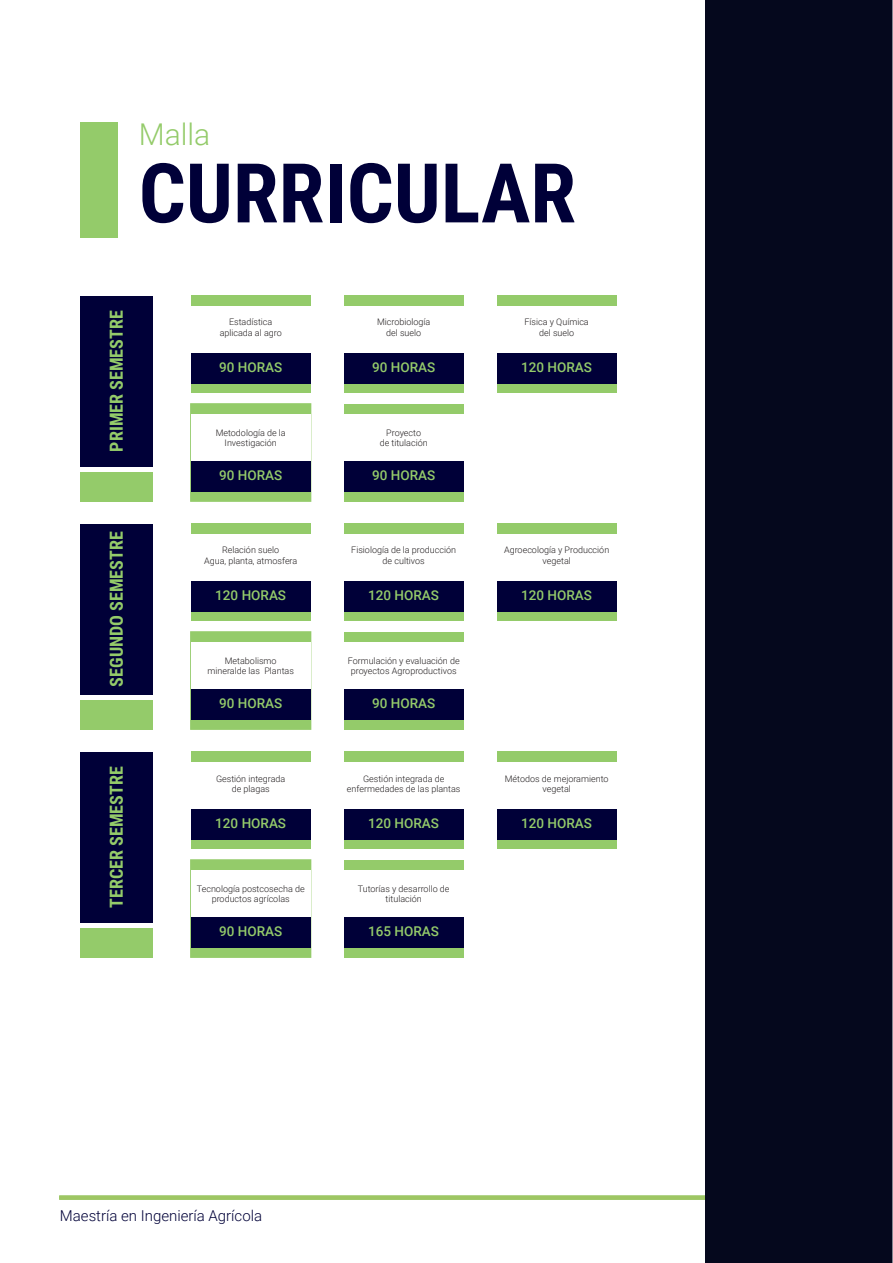
<style>
.page{position:relative;width:893px;height:1263px;background:#fff}
.page>*{position:absolute;margin:0;border:0;box-sizing:border-box;transform-origin:0 0}
.t1{font:700 82.5px "Roboto Condensed";color:#000038}
.t2{font:300 30px "Roboto";color:#94cb6a}
.t3{font:700 18px "Roboto Condensed";color:#94cb6a}
.t4{font:300 15px "Roboto";color:#000038}
.t5{font:500 13.5px "Roboto";color:#94cb6a}
.t6{font:300 9px/10.8px "Roboto";color:#231f20;text-align:center}
</style>
<div class="page">
<svg style="left:59px;top:1195px;width:647px;height:5px;fill:#9ec663"></svg>
<div style="left:80px;top:122px;width:37px;height:116px;background:#94cb6a"></div>
<div style="left:706px;top:0;width:187px;height:1263px;background:#05081d"></div>
<hr style="left:892px;top:0;width:1px;height:1263px;background:#fff">
<div style="left:191px;top:296px;width:120px;height:97px;background:#94cb6a"></div>
<div style="left:191px;top:306px;width:120px;height:47px;background:#fff"></div>
<div style="left:191px;top:353px;width:120px;height:30px;background:#000038"></div>
<div style="left:344px;top:296px;width:120px;height:97px;background:#94cb6a"></div>
<div style="left:344px;top:306px;width:120px;height:47px;background:#fff"></div>
<div style="left:344px;top:353px;width:120px;height:30px;background:#000038"></div>
<div style="left:497px;top:296px;width:120px;height:97px;background:#94cb6a"></div>
<div style="left:497px;top:306px;width:120px;height:47px;background:#fff"></div>
<div style="left:497px;top:353px;width:120px;height:30px;background:#000038"></div>
<div style="left:190px;top:403px;width:121px;height:99px;background:#94cb6a;border:2px solid #94cb6a"></div>
<div style="left:191px;top:414px;width:120px;height:47px;background:#fff"></div>
<div style="left:191px;top:461px;width:120px;height:31px;background:#000038"></div>
<div style="left:344px;top:404px;width:120px;height:97px;background:#94cb6a"></div>
<div style="left:344px;top:414px;width:120px;height:47px;background:#fff"></div>
<div style="left:344px;top:461px;width:120px;height:31px;background:#000038"></div>
<div style="left:80px;top:296px;width:72px;height:170px;background:#000038"></div>
<div style="left:80px;top:472px;width:72px;height:29px;background:#94cb6a"></div>
<div style="left:191px;top:524px;width:120px;height:97px;background:#94cb6a"></div>
<div style="left:191px;top:534px;width:120px;height:47px;background:#fff"></div>
<div style="left:191px;top:581px;width:120px;height:30px;background:#000038"></div>
<div style="left:344px;top:524px;width:120px;height:97px;background:#94cb6a"></div>
<div style="left:344px;top:534px;width:120px;height:47px;background:#fff"></div>
<div style="left:344px;top:581px;width:120px;height:30px;background:#000038"></div>
<div style="left:497px;top:524px;width:120px;height:97px;background:#94cb6a"></div>
<div style="left:497px;top:534px;width:120px;height:47px;background:#fff"></div>
<div style="left:497px;top:581px;width:120px;height:30px;background:#000038"></div>
<div style="left:190px;top:631px;width:121px;height:99px;background:#94cb6a;border:2px solid #94cb6a"></div>
<div style="left:191px;top:642px;width:120px;height:47px;background:#fff"></div>
<div style="left:191px;top:689px;width:120px;height:31px;background:#000038"></div>
<div style="left:344px;top:632px;width:120px;height:97px;background:#94cb6a"></div>
<div style="left:344px;top:642px;width:120px;height:47px;background:#fff"></div>
<div style="left:344px;top:689px;width:120px;height:31px;background:#000038"></div>
<div style="left:80px;top:524px;width:72px;height:170px;background:#000038"></div>
<div style="left:80px;top:700px;width:72px;height:29px;background:#94cb6a"></div>
<div style="left:191px;top:752px;width:120px;height:97px;background:#94cb6a"></div>
<div style="left:191px;top:762px;width:120px;height:47px;background:#fff"></div>
<div style="left:191px;top:809px;width:120px;height:30px;background:#000038"></div>
<div style="left:344px;top:752px;width:120px;height:97px;background:#94cb6a"></div>
<div style="left:344px;top:762px;width:120px;height:47px;background:#fff"></div>
<div style="left:344px;top:809px;width:120px;height:30px;background:#000038"></div>
<div style="left:497px;top:752px;width:120px;height:97px;background:#94cb6a"></div>
<div style="left:497px;top:762px;width:120px;height:47px;background:#fff"></div>
<div style="left:497px;top:809px;width:120px;height:30px;background:#000038"></div>
<div style="left:190px;top:859px;width:121px;height:99px;background:#94cb6a;border:2px solid #94cb6a"></div>
<div style="left:191px;top:870px;width:120px;height:47px;background:#fff"></div>
<div style="left:191px;top:917px;width:120px;height:31px;background:#000038"></div>
<div style="left:344px;top:860px;width:120px;height:97px;background:#94cb6a"></div>
<div style="left:344px;top:870px;width:120px;height:47px;background:#fff"></div>
<div style="left:344px;top:917px;width:120px;height:31px;background:#000038"></div>
<div style="left:80px;top:752px;width:72px;height:170px;background:#000038"></div>
<div style="left:80px;top:928px;width:72px;height:29px;background:#94cb6a"></div>
<p class="t2" style="left:139px;top:113px;width:73px">Malla</p>
<p class="t1" style="left:139px;top:135px;width:439px">CURRICULAR</p>
<p class="t3" style="left:104px;top:451px;width:143px;rotate:-90deg">PRIMER SEMESTRE</p>
<p class="t3" style="left:104px;top:686px;width:156px;rotate:-90deg">SEGUNDO SEMESTRE</p>
<p class="t3" style="left:104px;top:908px;width:143px;rotate:-90deg">TERCER SEMESTRE</p>
<p class="t6" style="left:229px;top:316px;width:45px">Estadística</p>
<p class="t6" style="left:220px;top:327px;width:64px">aplicada al agro</p>
<p class="t5" style="left:219px;top:358px;width:65px">90 HORAS</p>
<p class="t6" style="left:216px;top:427px;width:72px">Metodología de la<br>Investigación</p>
<p class="t5" style="left:219px;top:466px;width:65px">90 HORAS</p>
<p class="t6" style="left:222px;top:544px;width:59px">Relación suelo</p>
<p class="t6" style="left:204px;top:555px;width:95px">Agua, planta, atmosfera</p>
<p class="t5" style="left:215px;top:586px;width:72px">120 HORAS</p>
<p class="t6" style="left:225px;top:655px;width:53px">Metabolismo</p>
<p class="t6" style="left:207px;top:665px;width:88px">mineralde las Plantas</p>
<p class="t5" style="left:219px;top:694px;width:65px">90 HORAS</p>
<p class="t6" style="left:216px;top:772px;width:71px">Gestión integrada</p>
<p class="t6" style="left:232px;top:783px;width:40px">de plagas</p>
<p class="t5" style="left:215px;top:814px;width:72px">120 HORAS</p>
<p class="t6" style="left:197px;top:883px;width:109px">Tecnología postcosecha de productos agrícolas</p>
<p class="t5" style="left:219px;top:922px;width:65px">90 HORAS</p>
<p class="t6" style="left:377px;top:316px;width:55px">Microbiología</p>
<p class="t6" style="left:386px;top:327px;width:37px">del suelo</p>
<p class="t5" style="left:372px;top:358px;width:65px">90 HORAS</p>
<p class="t6" style="left:386px;top:427px;width:36px">Proyecto</p>
<p class="t6" style="left:380px;top:437px;width:50px">de titulación</p>
<p class="t5" style="left:372px;top:466px;width:65px">90 HORAS</p>
<p class="t6" style="left:351px;top:544px;width:106px">Fisiología de la producción de cultivos</p>
<p class="t5" style="left:368px;top:586px;width:72px">120 HORAS</p>
<p class="t6" style="left:348px;top:655px;width:114px">Formulación y evaluación de proyectos Agroproductivos</p>
<p class="t5" style="left:372px;top:694px;width:65px">90 HORAS</p>
<p class="t6" style="left:347px;top:772px;width:115px">Gestión integrada de enfermedades de las plantas</p>
<p class="t5" style="left:368px;top:814px;width:72px">120 HORAS</p>
<p class="t6" style="left:358px;top:883px;width:93px">Tutorías y desarrollo de titulación</p>
<p class="t5" style="left:368px;top:922px;width:72px">165 HORAS</p>
<p class="t6" style="left:525px;top:316px;width:66px">Física y Química</p>
<p class="t6" style="left:539px;top:327px;width:37px">del suelo</p>
<p class="t5" style="left:521px;top:358px;width:72px">120 HORAS</p>
<p class="t6" style="left:504px;top:544px;width:107px">Agroecología y Producción vegetal</p>
<p class="t5" style="left:521px;top:586px;width:72px">120 HORAS</p>
<p class="t6" style="left:505px;top:772px;width:105px">Métodos de mejoramiento vegetal</p>
<p class="t5" style="left:521px;top:814px;width:72px">120 HORAS</p>
<h3 class="t4" style="left:60px;top:1205px;width:204px">Maestría en Ingeniería Agrícola</h3>
</div>
